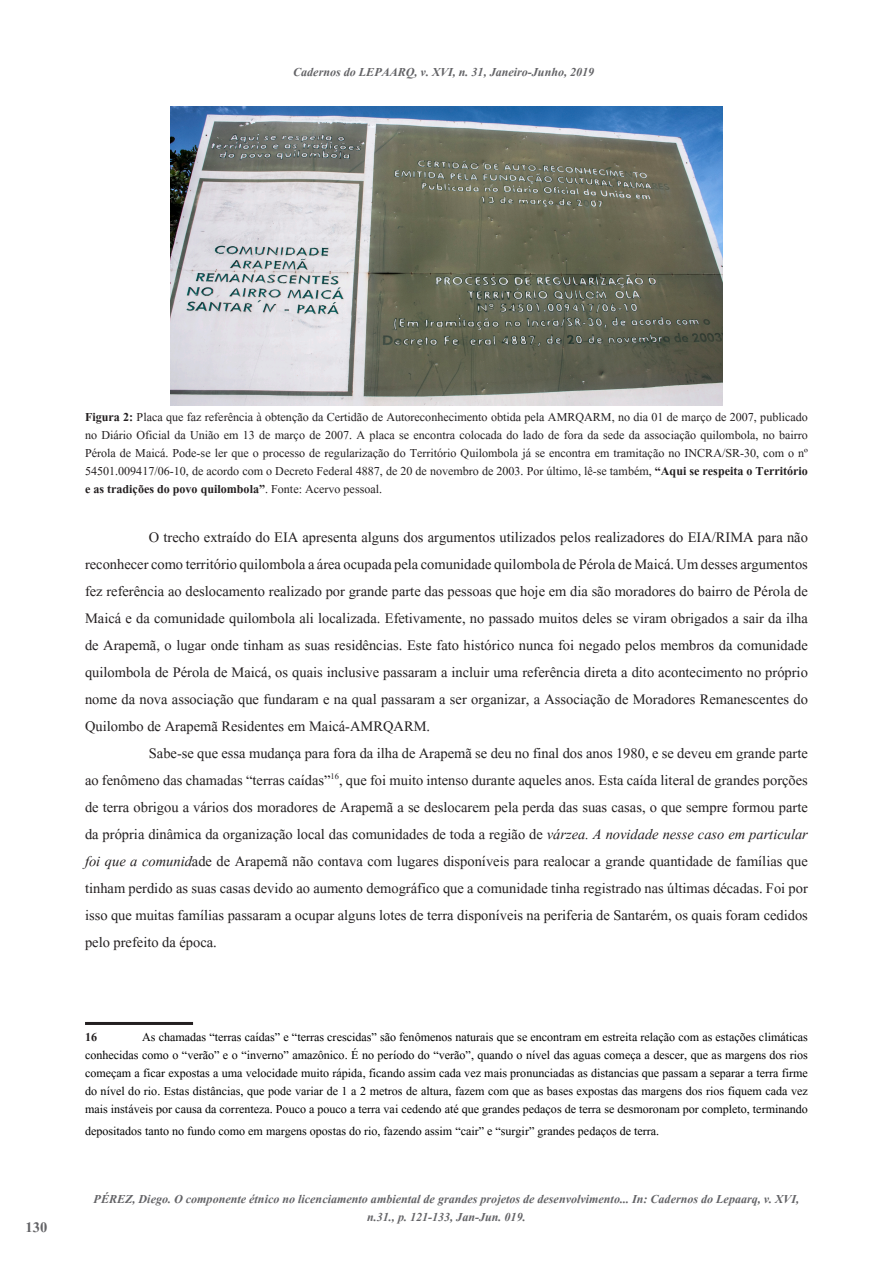
<style>
.page{position:relative;width:893px;height:1263px;background:#fff}
.page>*{position:absolute;margin:0;border:0;box-sizing:border-box;transform-origin:0 0}
.t1{font:18px/27px "Aparajita";color:#231f20;text-align:justify}
.t2{font:700 18px "Aparajita";color:#636366}
.t3{font:15px/18px "Aparajita";color:#000;text-align:justify}
.t4{font:15px/18px "Aparajita";color:#231f20;text-align:justify}
.t5{font:italic 700 15px/18px "Aparajita";color:#636366;text-align:center}
.t6{font:700 15px "Aparajita";color:#231f20}
.s1{font-weight:700}
.s2{font-style:italic}
</style>
<div class="page">
<hr style="left:85px;top:1022px;width:108px;height:3px;background:#231f20">
<img style="left:170px;top:106px;width:553px;height:299px">
<p class="t5" style="left:293px;top:64px;width:303px">Cadernos do LEPAARQ, v. XVI, n. 31, Janeiro-Junho, 2019</p>
<p class="t2" style="left:26px;top:1219px;width:23px">130</p>
<p class="t4" style="left:85px;top:410px;width:724px"><span class="s1">Figura 2:</span> Placa que faz referência à obtenção da Certidão de Autoreconhecimento obtida pela AMRQARM, no dia 01 de março de 2007, publicado no Diário Oficial da União em 13 de março de 2007. A placa se encontra colocada do lado de fora da sede da associação quilombola, no bairro Pérola de Maicá. Pode-se ler que o processo de regularização do Território Quilombola já se encontra em tramitação no INCRA/SR-30, com o nº 54501.009417/06-10, de acordo com o Decreto Federal 4887, de 20 de novembro de 2003. Por último, lê-se também, <span class="s1">“Aqui se respeita o Território e as tradições do povo quilombola”</span>. Fonte: Acervo pessoal.</p>
<p class="t1" style="left:85px;top:525px;width:724px;text-indent:64px">O trecho extraído do EIA apresenta alguns dos argumentos utilizados pelos realizadores do EIA/RIMA para não reconhecer como território quilombola a área ocupada pela comunidade quilombola de Pérola de Maicá. Um desses argumentos fez referência ao deslocamento realizado por grande parte das pessoas que hoje em dia são moradores do bairro de Pérola de Maicá e da comunidade quilombola ali localizada. Efetivamente, no passado muitos deles se viram obrigados a sair da ilha de Arapemã, o lugar onde tinham as suas residências. Este fato histórico nunca foi negado pelos membros da comunidade quilombola de Pérola de Maicá, os quais inclusive passaram a incluir uma referência direta a dito acontecimento no próprio nome da nova associação que fundaram e na qual passaram a ser organizar, a Associação de Moradores Remanescentes do Quilombo de Arapemã Residentes em Maicá-AMRQARM.</p>
<p class="t1" style="left:85px;top:741px;width:724px;text-indent:64px">Sabe-se que essa mudança para fora da ilha de Arapemã se deu no final dos anos 1980, e se deveu em grande parte ao fenômeno das chamadas “terras caídas”<sup>16</sup>, que foi muito intenso durante aqueles anos. Esta caída literal de grandes porções de terra obrigou a vários dos moradores de Arapemã a se deslocarem pela perda das suas casas, o que sempre formou parte da própria dinâmica da organização local das comunidades de toda a região de <span class="s2">várzea. A novidade nesse caso em particular foi que a comunid</span>ade de Arapemã não contava com lugares disponíveis para realocar a grande quantidade de famílias que tinham perdido as suas casas devido ao aumento demográfico que a comunidade tinha registrado nas últimas décadas. Foi por isso que muitas famílias passaram a ocupar alguns lotes de terra disponíveis na periferia de Santarém, os quais foram cedidos pelo prefeito da época.</p>
<p class="t3" style="left:85px;top:1030px;width:724px;text-indent:57px">As chamadas “terras caídas” e “terras crescidas” são fenômenos naturais que se encontram em estreita relação com as estações climáticas conhecidas como o “verão” e o “inverno” amazônico. É no período do “verão”, quando o nível das aguas começa a descer, que as margens dos rios começam a ficar expostas a uma velocidade muito rápida, ficando assim cada vez mais pronunciadas as distancias que passam a separar a terra firme do nível do rio. Estas distâncias, que pode variar de 1 a 2 metros de altura, fazem com que as bases expostas das margens dos rios fiquem cada vez mais instáveis por causa da correnteza. Pouco a pouco a terra vai cedendo até que grandes pedaços de terra se desmoronam por completo, terminando</p>
<p class="t3" style="left:85px;top:1123px;width:576px">depositados tanto no fundo como em margens opostas do rio, fazendo assim “cair” e “surgir” grandes pedaços de terra.</p>
<p class="t6" style="left:85px;top:1030px;width:14px">16</p>
<p class="t5" style="left:94px;top:1191px;width:707px">PÉREZ, Diego. O componente étnico no licenciamento ambiental de grandes projetos de desenvolvimento... In: Cadernos do Lepaarq, v. XVI, n.31., p. 121-133, Jan-Jun. 019.</p>
</div>
